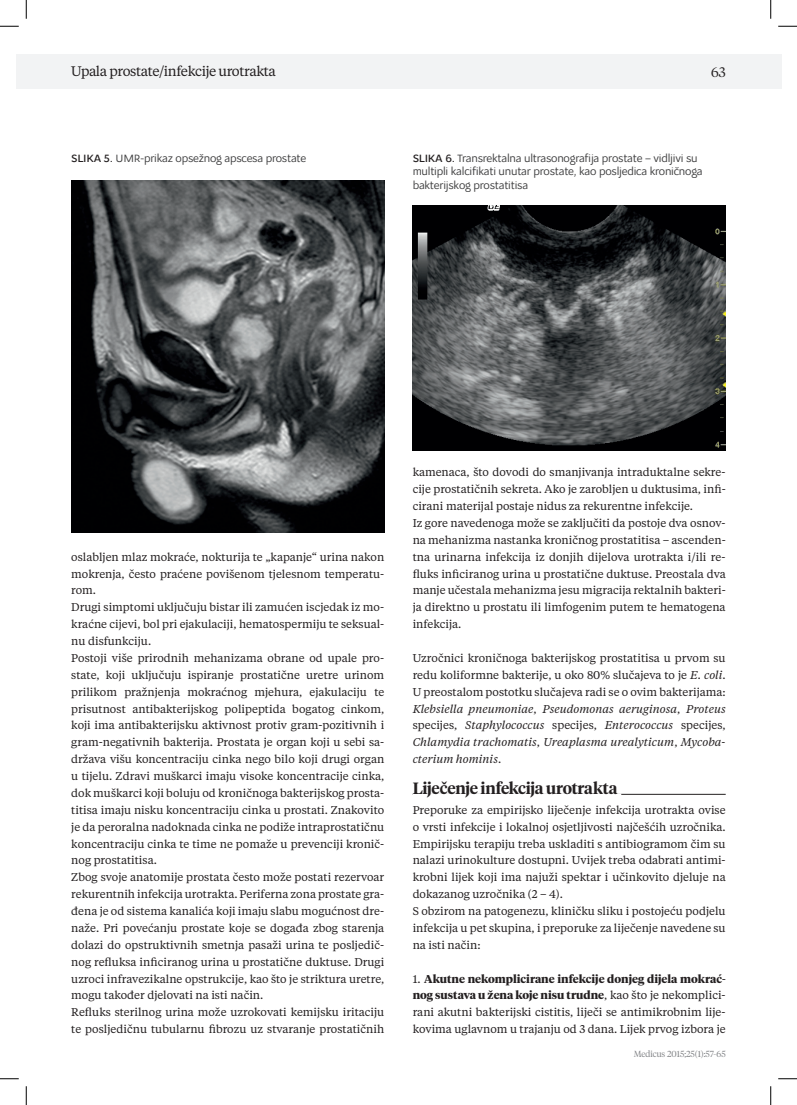
<style>
.page{position:relative;width:797px;height:1105px;background:#fff}
.page>*{position:absolute;margin:0;border:0;box-sizing:border-box;transform-origin:0 0}
.t1{font:600 16.25px "Tiempos Headline";letter-spacing:-.015em;color:#231f20}
.t2{font:13.75px "Tiempos Headline";letter-spacing:-.03em;color:#231f20}
.t3{font:300 13.75px "Tiempos Headline";color:#231f20}
.t4{font:11.25px/16.9px "Tiempos Headline";color:#231f20}
.t5{font:11.25px/13.5px "Osnova Pro";letter-spacing:-.02em;color:#3e3e3f}
.t6{font:300 8.75px "Tiempos Headline";color:#808285}
.s1{font-weight:500;color:#231f20}
.s2{font-style:italic}
.s3{font-weight:700}
</style>
<div class="page">
<div style="left:16px;top:55px;width:765px;height:34px;background:#f2f3f4"></div>
<hr style="left:412px;top:794px;width:313px;height:1px;background:#231f20">
<hr style="left:412px;top:793px;width:209px;height:3px;background:#fff">
<img style="left:71px;top:181px;width:313px;height:351px">
<img style="left:412px;top:205px;width:313px;height:245px">
<svg style="left:0;top:25px;width:19px;height:2px"></svg>
<svg style="left:778px;top:25px;width:19px;height:2px"></svg>
<svg style="left:0;top:1078px;width:19px;height:1px"></svg>
<svg style="left:778px;top:1078px;width:19px;height:1px"></svg>
<svg style="left:25px;top:0;width:2px;height:19px"></svg>
<svg style="left:25px;top:1086px;width:2px;height:19px"></svg>
<svg style="left:770px;top:0;width:1px;height:19px"></svg>
<svg style="left:770px;top:1086px;width:1px;height:19px"></svg>
<p class="t2" style="left:71px;top:62px;width:206px">Upala prostate/infekcije urotrakta</p>
<p class="t3" style="left:711px;top:62px;width:16px">63</p>
<p class="t5" style="left:71px;top:151px;width:236px"><span class="s1">SLIKA 5.</span> UMR-prikaz opsežnog apscesa prostate</p>
<p class="t5" style="left:412px;top:151px;width:291px"><span class="s1">SLIKA 6.</span> Transrektalna ultrasonografija prostate – vidljivi su multipli kalcifikati unutar prostate, kao posljedica kroničnoga bakterijskog prostatitisa</p>
<p class="t4" style="left:71px;top:548px;width:314px">oslabljen mlaz mokraće, nokturija te „kapanje“ urina nakon mokrenja, često praćene povišenom tjelesnom temperatu&shy;rom.<br>Drugi simptomi uključuju bistar ili zamućen iscjedak iz mo&shy;kraćne cijevi, bol pri ejakulaciji, hematospermiju te seksual&shy;nu disfunkciju.<br>Postoji više prirodnih mehanizama obrane od upale pro&shy;state, koji uključuju ispiranje prostatične uretre urinom prilikom pražnjenja mokraćnog mjehura, ejakulaciju te prisutnost antibakterijskog polipeptida bogatog cinkom, koji ima antibakterijsku aktivnost protiv gram-pozitivnih i gram-negativnih bakterija. Prostata je organ koji u sebi sa&shy;država višu koncentraciju cinka nego bilo koji drugi organ u tijelu. Zdravi muškarci imaju visoke koncentracije cinka, dok muškarci koji boluju od kroničnoga bakterijskog prosta&shy;titisa imaju nisku koncentraciju cinka u prostati. Znakovito je da peroralna nadoknada cinka ne podiže intraprostatičnu koncentraciju cinka te time ne pomaže u prevenciji kronič&shy;nog prostatitisa.<br>Zbog svoje anatomije prostata često može postati rezervoar rekurentnih infekcija urotrakta. Periferna zona prostate gra&shy;đena je od sistema kanalića koji imaju slabu mogućnost dre&shy;naže. Pri povećanju prostate koje se događa zbog starenja dolazi do opstruktivnih smetnja pasaži urina te posljedič&shy;nog refluksa inficiranog urina u prostatične duktuse. Drugi uzroci infravezikalne opstrukcije, kao što je striktura uretre, mogu također djelovati na isti način.<br>Refluks sterilnog urina može uzrokovati kemijsku iritaciju te posljedičnu tubularnu fibrozu uz stvaranje prostatičnih</p>
<p class="t4" style="left:412px;top:463px;width:314px">kamenaca, što dovodi do smanjivanja intraduktalne sekre&shy;cije prostatičnih sekreta. Ako je zarobljen u duktusima, infi&shy;cirani materijal postaje nidus za rekurentne infekcije.<br>Iz gore navedenoga može se zaključiti da postoje dva osnov&shy;na mehanizma nastanka kroničnog prostatitisa – ascenden&shy;tna urinarna infekcija iz donjih dijelova urotrakta i/ili re&shy;fluks inficiranog urina u prostatične duktuse. Preostala dva manje učestala mehanizma jesu migracija rektalnih bakteri&shy;ja direktno u prostatu ili limfogenim putem te hematogena infekcija.</p>
<p class="t4" style="left:412px;top:649px;width:314px;text-align:justify">Uzročnici kroničnoga bakterijskog prostatitisa u prvom su redu koliformne bakterije, u oko 80% slučajeva to je <span class="s2">E. coli</span>.<br>U preostalom postotku slučajeva radi se o ovim bakterijama:<br><span class="s2">Klebsiella pneumoniae</span>, <span class="s2">Pseudomonas aeruginosa</span>, <span class="s2">Proteus </span>specijes, <span class="s2">Staphylococcus</span> specijes, <span class="s2">Enterococcus</span> specijes, <span class="s2">Chlamydia trachomatis</span>, <span class="s2">Ureaplasma urealyticum</span>, <span class="s2">Mycoba&shy;cterium hominis</span>.</p>
<h1 class="t1" style="left:412px;top:777px;width:206px">Liječenje infekcija urotrakta</h1>
<p class="t4" style="left:412px;top:801px;width:314px">Preporuke za empirijsko liječenje infekcija urotrakta ovise o vrsti infekcije i lokalnoj osjetljivosti najčešćih uzročnika.<br>Empirijsku terapiju treba uskladiti s antibiogramom čim su nalazi urinokulture dostupni. Uvijek treba odabrati antimi&shy;krobni lijek koji ima najuži spektar i učinkovito djeluje na dokazanog uzročnika (2 – 4).<br>S obzirom na patogenezu, kliničku sliku i postojeću podjelu infekcija u pet skupina, i preporuke za liječenje navedene su na isti način:</p>
<p class="t4" style="left:412px;top:970px;width:314px;text-align:justify">1. <span class="s3">Akutne nekomplicirane infekcije donjeg dijela mokrać&shy;nog sustava u žena koje nisu trudne</span>, kao što je nekomplici&shy;rani akutni bakterijski cistitis, liječi se antimikrobnim lije&shy;kovima uglavnom u trajanju od 3 dana. Lijek prvog izbora je</p>
<p class="t6" style="left:633px;top:1048px;width:93px">Medicus 2015;25(1):57-65</p>
</div>
